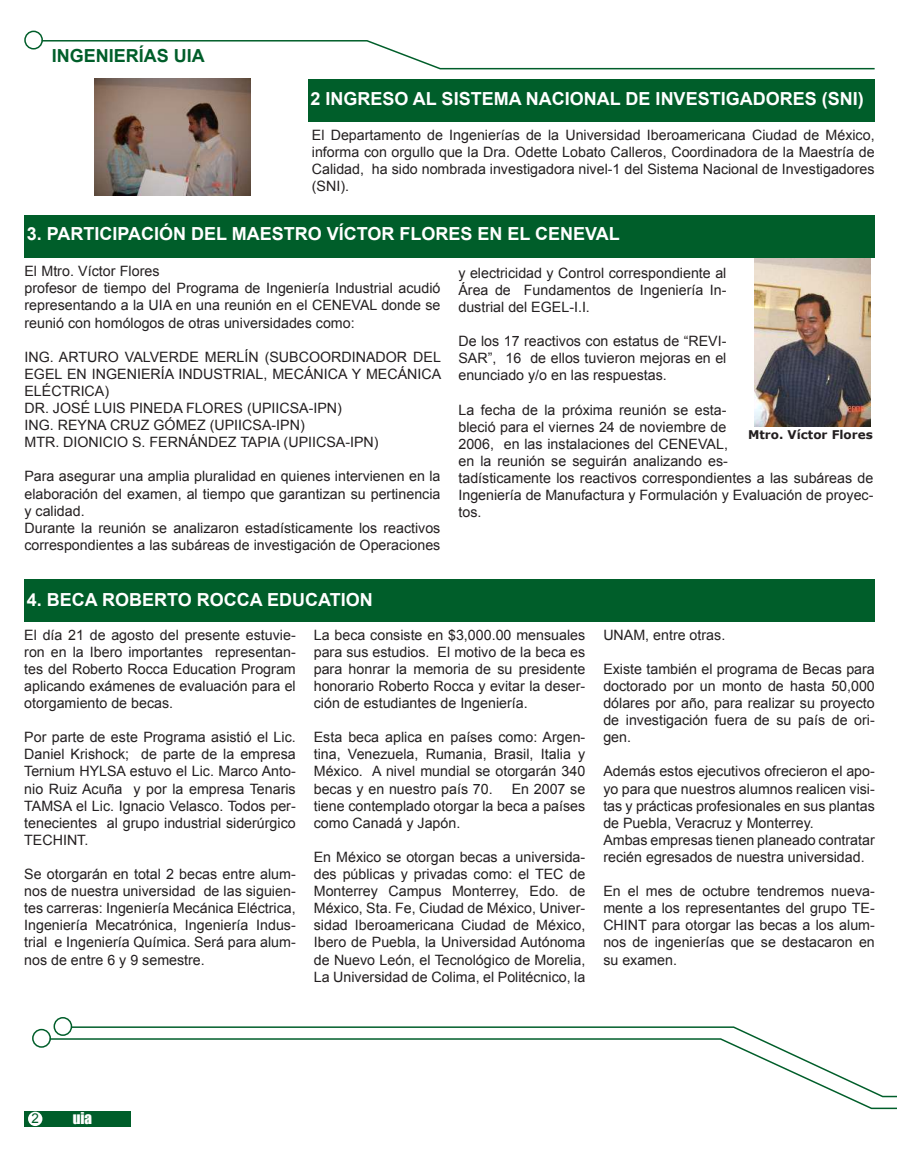
<style>
.page{position:relative;width:897px;height:1152px;background:#fff}
.page>*{position:absolute;margin:0;border:0;box-sizing:border-box;transform-origin:0 0}
.t1{font:700 18px "Arial";color:#fff}
.t2{font:700 18px "Arial";color:#005e2a}
.t3{font:15px "Impact";color:#fff}
.t4{font:14.25px/17.1px "Arial";color:#231f20;text-align:justify}
.t5{font:13.5px "Arial";color:#005e2a}
.t6{font:700 12px "Verdana";color:#231f20}
</style>
<div class="page">
<div style="left:24px;top:1111px;width:106px;height:16px;background:#005e2a"></div>
<div style="left:28px;top:1112px;width:14px;height:14px;background:#fff;border-radius:50%"></div>
<div style="left:25px;top:579px;width:850px;height:43px;background:#005e2a"></div>
<div style="left:25px;top:216px;width:850px;height:42px;background:#005e2a"></div>
<div style="left:308px;top:79px;width:567px;height:42px;background:#005e2a"></div>
<img style="left:95px;top:79px;width:156px;height:117px">
<img style="left:755px;top:259px;width:115px;height:168px">
<div style="left:32px;top:1029px;width:19px;height:19px;border:2px solid #005e2a;border-radius:50%"></div>
<svg style="left:69px;top:1026px;width:828px;height:72px"></svg>
<div style="left:54px;top:1017px;width:18px;height:19px;border:2px solid #005e2a;border-radius:50%"></div>
<svg style="left:43px;top:40px;width:832px;height:30px"></svg>
<div style="left:24px;top:31px;width:19px;height:19px;border:2px solid #005e2a;border-radius:50%"></div>
<p class="t2" style="left:52px;top:49px;width:155px">INGENIERÍAS UIA</p>
<p class="t1" style="left:311px;top:92px;width:555px">2 INGRESO AL SISTEMA NACIONAL DE INVESTIGADORES (SNI)</p>
<p class="t4" style="left:312px;top:128px;width:564px">El Departamento de Ingenierías de la Universidad Iberoamericana Ciudad de México, informa con orgullo que la Dra. Odette Lobato Calleros, Coordinadora de la Maestría de Calidad, ha sido nombrada investigadora nivel-1 del Sistema Nacional de Investigadores (SNI).</p>
<p class="t1" style="left:27px;top:227px;width:594px">3. PARTICIPACIÓN DEL MAESTRO VÍCTOR FLORES EN EL CENEVAL</p>
<p class="t4" style="left:24px;top:264px;width:418px;text-align:left">El Mtro. Víctor Flores<br>profesor de tiempo del Programa de Ingeniería Industrial acudió representando a la UIA en una reunión en el CENEVAL donde se reunió con homólogos de otras universidades como:</p>
<p class="t4" style="left:24px;top:349px;width:418px;text-align:left">ING. ARTURO VALVERDE MERLÍN (SUBCOORDINADOR DEL EGEL EN INGENIERÍA INDUSTRIAL, MECÁNICA Y MECÁNICA ELÉCTRICA)<br>DR. JOSÉ LUIS PINEDA FLORES (UPIICSA-IPN)<br>ING. REYNA CRUZ GÓMEZ (UPIICSA-IPN)<br>MTR. DIONICIO S. FERNÁNDEZ TAPIA (UPIICSA-IPN)</p>
<p class="t4" style="left:24px;top:469px;width:418px;text-align:left">Para asegurar una amplia pluralidad en quienes intervienen en la elaboración del examen, al tiempo que garantizan su pertinencia y calidad.<br>Durante la reunión se analizaron estadísticamente los reactivos correspondientes a las subáreas de investigación de Operaciones</p>
<p class="t1" style="left:27px;top:592px;width:348px">4. BECA ROBERTO ROCCA EDUCATION</p>
<p class="t4" style="left:458px;top:265px;width:270px">y electricidad y Control correspondiente al Área de Fundamentos de Ingeniería In&shy;dustrial del EGEL-I.I.</p>
<p class="t4" style="left:458px;top:334px;width:270px">De los 17 reactivos con estatus de “REVI-SAR”, 16 de ellos tuvieron mejoras en el enunciado y/o en las respuestas.</p>
<p class="t4" style="left:458px;top:402px;width:417px;text-align:left">La fecha de la próxima reunión se esta-<br>bleció para el viernes 24 de noviembre de<br>2006, en las instalaciones del CENEVAL,<br>en la reunión se seguirán analizando es-<br>tadísticamente los reactivos correspondientes a las subáreas de Ingeniería de Manufactura y Formulación y Evaluación de proyec&shy;tos.</p>
<p class="t6" style="left:748px;top:429px;width:126px">Mtro. Víctor Flores</p>
<p class="t4" style="left:24px;top:627px;width:273px">El día 21 de agosto del presente estuvie&shy;ron en la Ibero importantes representan&shy;tes del Roberto Rocca Education Program aplicando exámenes de evaluación para el otorgamiento de becas.</p>
<p class="t4" style="left:24px;top:730px;width:273px">Por parte de este Programa asistió el Lic.<br>Daniel Krishock; de parte de la empresa Ternium HYLSA estuvo el Lic. Marco Anto&shy;nio Ruiz Acuña y por la empresa Tenaris TAMSA el Lic. Ignacio Velasco. Todos per&shy;tenecientes al grupo industrial siderúrgico TECHINT.</p>
<p class="t4" style="left:24px;top:866px;width:273px">Se otorgarán en total 2 becas entre alum&shy;nos de nuestra universidad de las siguien&shy;tes carreras: Ingeniería Mecánica Eléctrica, Ingeniería Mecatrónica, Ingeniería Indus&shy;trial e Ingeniería Química. Será para alum&shy;nos de entre 6 y 9 semestre.</p>
<p class="t4" style="left:314px;top:627px;width:273px">La beca consiste en $3,000.00 mensuales para sus estudios. El motivo de la beca es para honrar la memoria de su presidente honorario Roberto Rocca y evitar la deser&shy;ción de estudiantes de Ingeniería.</p>
<p class="t4" style="left:314px;top:730px;width:273px">Esta beca aplica en países como: Argen&shy;tina, Venezuela, Rumania, Brasil, Italia y México. A nivel mundial se otorgarán 340 becas y en nuestro país 70.</p>
<p class="t4" style="left:314px;top:781px;width:273px;text-indent:198px">En 2007 se tiene contemplado otorgar la beca a países como Canadá y Japón.</p>
<p class="t4" style="left:314px;top:849px;width:273px">En México se otorgan becas a universida&shy;des públicas y privadas como: el TEC de Monterrey Campus Monterrey, Edo. de México, Sta. Fe, Ciudad de México, Univer&shy;sidad Iberoamericana Ciudad de México, Ibero de Puebla, la Universidad Autónoma de Nuevo León, el Tecnológico de Morelia, La Universidad de Colima, el Politécnico, la</p>
<p class="t4" style="left:603px;top:627px;width:123px">UNAM, entre otras.</p>
<p class="t4" style="left:603px;top:661px;width:273px">Existe también el programa de Becas para doctorado por un monto de hasta 50,000 dólares por año, para realizar su proyecto de investigación fuera de su país de ori&shy;gen.</p>
<p class="t4" style="left:603px;top:764px;width:273px;text-align:left">Además estos ejecutivos ofrecieron el apo&shy;yo para que nuestros alumnos realicen visi&shy;tas y prácticas profesionales en sus plantas de Puebla, Veracruz y Monterrey.<br>Ambas empresas tienen planeado contratar recién egresados de nuestra universidad.</p>
<p class="t4" style="left:603px;top:884px;width:273px">En el mes de octubre tendremos nueva&shy;mente a los representantes del grupo TE-CHINT para otorgar las becas a los alum&shy;nos de ingenierías que se destacaron en su examen.</p>
<p class="t5" style="left:31px;top:1113px;width:9px">2</p>
<p class="t3" style="left:73px;top:1110px;width:21px">uia</p>
</div>
